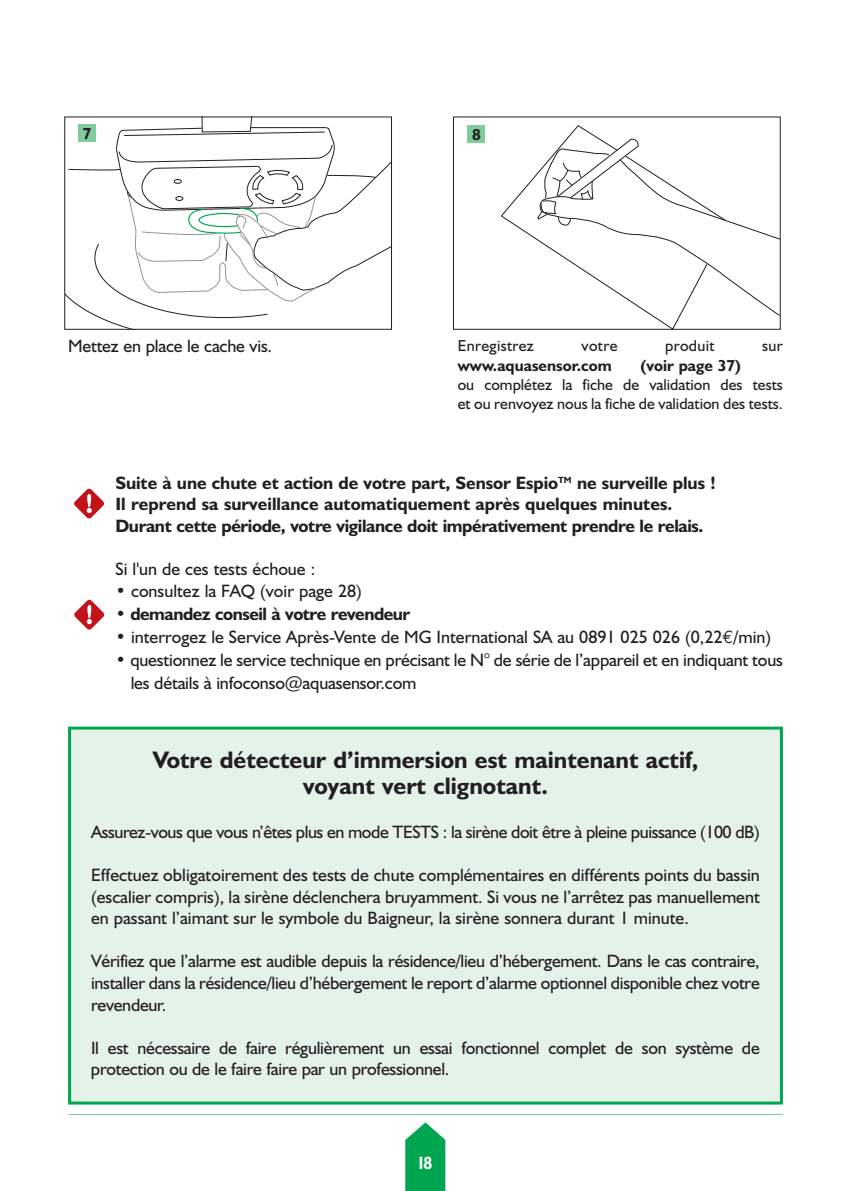
<style>
.page{position:relative;width:851px;height:1191px;background:#fff}
.page>*{position:absolute;margin:0;border:0;box-sizing:border-box;transform-origin:0 0}
.t1{font:700 24px/26px "Humanist 521 BT";color:#231f20;text-align:center}
.t2{font:18px/21.6px "Humanist 521 BT";letter-spacing:-.01em;color:#231f20}
.t3{font:700 18px/21.6px "Humanist 521 BT";letter-spacing:-.005em;color:#231f20}
.t4{font:700 18px "Humanist 521 BT";letter-spacing:-.025em;color:#231f20}
.t5{font:700 condensed 18px "Humanist 521 BT";color:#fff}
.t6{font:16px/19.2px "Humanist 521 BT";color:#231f20}
.t7{font:700 16px "Humanist 521 BT";color:#231f20}
.t8{font:16px "Humanist 521 BT";letter-spacing:.02em;color:#231f20}
.s1{font-weight:400}
.s2{font-family:"Euro Mono"}
</style>
<div class="page">
<svg style="left:66px;top:119px;width:324px;height:208px"></svg>
<div style="left:64px;top:117px;width:328px;height:212px;border:1px solid #231f20"></div>
<svg style="left:500px;top:125px;width:280px;height:205px"></svg>
<svg style="left:405px;top:1122px;width:40px;height:69px;background:#23b167"></svg>
<hr style="left:68px;top:1114px;width:714px;height:1px;background:#80ca9c">
<div style="left:79px;top:125px;width:17px;height:17px;background:#80ca9c"></div>
<div style="left:468px;top:125px;width:17px;height:17px;background:#80ca9c"></div>
<div style="left:71px;top:729px;width:708px;height:372px;background:#e4f2e8"></div>
<div style="left:68px;top:726px;width:714px;height:378px;border:3px solid #00a54f"></div>
<svg style="left:74px;top:488px;width:31px;height:31px"></svg>
<svg style="left:74px;top:599px;width:31px;height:31px"></svg>
<p class="t7" style="left:83px;top:128px;width:10px">7</p>
<p class="t7" style="left:472px;top:129px;width:10px">8</p>
<p class="t2" style="left:68px;top:337px;width:205px">Mettez en place le cache vis.</p>
<p class="t8" style="left:457px;top:340px;width:78px">Enregistrez</p>
<p class="t6" style="left:581px;top:338px;width:37px">votre</p>
<p class="t8" style="left:665px;top:340px;width:51px">produit</p>
<p class="t6" style="left:762px;top:338px;width:22px">sur</p>
<p class="t7" style="left:457px;top:360px;width:156px">www.aquasensor.com</p>
<p class="t7" style="left:640px;top:360px;width:102px">(voir page 37)</p>
<p class="t6" style="left:457px;top:376px;width:326px">ou complétez la fiche de validation des tests et ou renvoyez nous la fiche de validation des tests.</p>
<p class="t3" style="left:115px;top:474px;width:602px">Suite à une chute et action de votre part, Sensor Espio<sup>TM</sup> ne surveille plus !<br>Il reprend sa surveillance automatiquement après quelques minutes.<br>Durant cette période, votre vigilance doit impérativement prendre le relais.</p>
<p class="t2" style="left:115px;top:560px;width:201px">Si l'un de ces tests échoue :</p>
<p class="t2" style="left:115px;top:582px;width:248px">• consultez la FAQ (voir page 28)</p>
<p class="t4" style="left:115px;top:607px;width:296px"><span class="s1">•</span> demandez conseil à votre revendeur</p>
<p class="t2" style="left:115px;top:628px;width:657px">• interrogez le Service Après-Vente de MG International SA au 0891 025 026 (0,22<span class="s2">€</span>/min)</p>
<p class="t2" style="left:131px;top:650px;width:653px;line-height:23px;text-indent:-15px">• questionnez le service technique en précisant le N° de série de l’appareil et en indiquant tous les détails à infoconso@aquasensor.com</p>
<h1 class="t1" style="left:153px;top:749px;width:547px">Votre détecteur d’immersion est maintenant actif, voyant vert clignotant.</h1>
<p class="t2" style="left:91px;top:823px;width:670px">Assurez-vous que vous n’êtes plus en mode TESTS : la sirène doit être à pleine puissance (100 dB)</p>
<p class="t2" style="left:91px;top:866px;width:670px;text-align:justify">Effectuez obligatoirement des tests de chute complémentaires en différents points du bassin (escalier compris), la sirène déclenchera bruyamment. Si vous ne l’arrêtez pas manuellement en passant l’aimant sur le symbole du Baigneur, la sirène sonnera durant 1 minute.</p>
<p class="t2" style="left:91px;top:952px;width:670px;text-align:justify">Vérifiez que l’alarme est audible depuis la résidence/lieu d’hébergement. Dans le cas contraire, installer dans la résidence/lieu d’hébergement le report d’alarme optionnel disponible chez votre revendeur.</p>
<p class="t2" style="left:91px;top:1039px;width:670px">Il est nécessaire de faire régulièrement un essai fonctionnel complet de son système de protection ou de le faire faire par un professionnel.</p>
<p class="t5" style="left:418px;top:1157px;width:15px">18</p>
</div>
